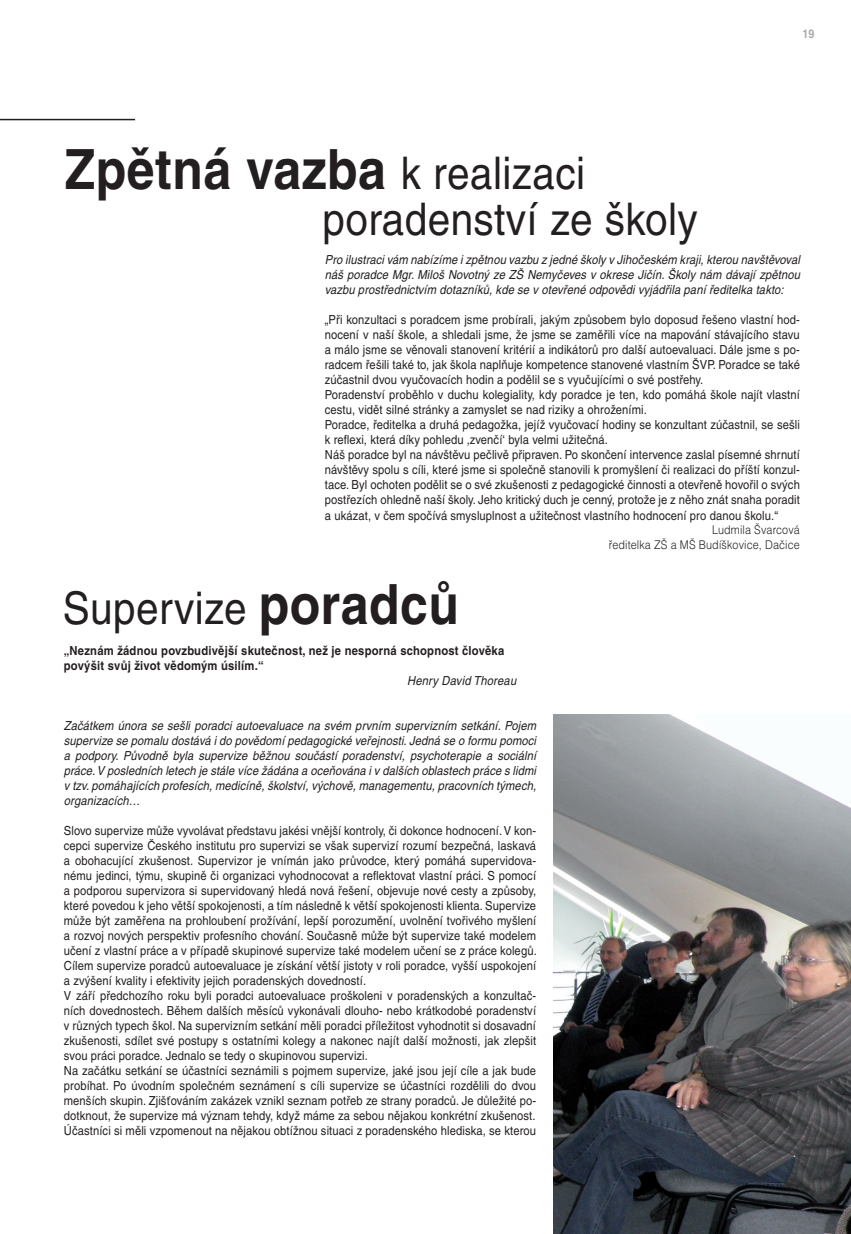
<style>
.page{position:relative;width:851px;height:1234px;background:#fff}
.page>*{position:absolute;margin:0;border:0;box-sizing:border-box;transform-origin:0 0}
.t1{font:700 55.5px "Helvetica CE";letter-spacing:.01em;color:#231f20;scale:.9 1}
.t2{font:45px "Helvetica CE";letter-spacing:.01em;color:#231f20;scale:.9 1}
.t3{font:12.45px/15px "Helvetica CE";letter-spacing:.01em;color:#231f20;scale:.9 1}
.t4{font:italic 12.45px/15px "Helvetica CE";letter-spacing:.01em;color:#231f20;text-align:justify;scale:.9 1}
.t5{font:700 12.45px/15px "Helvetica CE";letter-spacing:.02em;color:#231f20;scale:.9 1}
.t6{font:300 12px/15px "Helvetica CE";letter-spacing:.01em;color:#231f20;text-align:right;scale:.9 1}
.t7{font:700 12px "Helvetica CE";color:#a8a9ad;scale:.9 1}
.s1{font-weight:400;font-size:45px}
.s2{font-weight:700;font-size:55.5px}
</style>
<div class="page">
<hr style="left:0;top:119px;width:135px;height:1px;background:#231f20">
<img style="left:553px;top:714px;width:297px;height:519px">
<h1 class="t1" style="left:65px;top:135px;width:579px">Zpětná vazba <span class="s1">k realizaci</span></h1>
<h2 class="t2" style="left:322px;top:193px;width:418px">poradenství ze školy</h2>
<p class="t7" style="left:802px;top:26px;width:15px">19</p>
<p class="t4" style="left:325px;top:252px;width:529px">Pro ilustraci vám nabízíme i zpětnou vazbu z jedné školy v Jihočeském kraji, kterou navštěvoval náš poradce Mgr. Miloš Novotný ze ZŠ Nemyčeves v okrese Jičín. Školy nám dávají zpětnou vazbu prostřednictvím dotazníků, kde se v otevřené odpovědi vyjádřila paní ředitelka takto:</p>
<p class="t3" style="left:325px;top:312px;width:529px">„Při konzultaci s poradcem jsme probírali, jakým způsobem bylo doposud řešeno vlastní hod&shy;nocení v naší škole, a shledali jsme, že jsme se zaměřili více na mapování stávajícího stavu a málo jsme se věnovali stanovení kritérií a indikátorů pro další autoevaluaci. Dále jsme s po&shy;radcem řešili také to, jak škola naplňuje kompetence stanovené vlastním ŠVP. Poradce se také zúčastnil dvou vyučovacích hodin a podělil se s vyučujícími o své postřehy.<br>Poradenství proběhlo v duchu kolegiality, kdy poradce je ten, kdo pomáhá škole najít vlastní cestu, vidět silné stránky a zamyslet se nad riziky a ohroženími.<br>Poradce, ředitelka a druhá pedagožka, jejíž vyučovací hodiny se konzultant zúčastnil, se sešli k reflexi, která díky pohledu ‚zvenčí‘ byla velmi užitečná.<br>Náš poradce byl na návštěvu pečlivě připraven. Po skončení intervence zaslal písemné shrnutí návštěvy spolu s cíli, které jsme si společně stanovili k promyšlení či realizaci do příští konzul&shy;tace. Byl ochoten podělit se o své zkušenosti z pedagogické činnosti a otevřeně hovořil o svých postřezích ohledně naší školy. Jeho kritický duch je cenný, protože je z něho znát snaha poradit a ukázat, v čem spočívá smysluplnost a užitečnost vlastního hodnocení pro danou školu.“</p>
<p class="t6" style="left:608px;top:522px;width:214px">Ludmila Švarcová<br>ředitelka ZŠ a MŠ Budíškovice, Dačice</p>
<h2 class="t2" style="left:63px;top:582px;width:442px">Supervize <span class="s2">poradců</span></h2>
<p class="t5" style="left:64px;top:642px;width:491px">„Neznám žádnou povzbudivější skutečnost, než je nesporná schopnost člověka povýšit svůj život vědomým úsilím.“</p>
<p class="t4" style="left:407px;top:672px;width:123px">Henry David Thoreau</p>
<p class="t4" style="left:64px;top:717px;width:526px">Začátkem února se sešli poradci autoevaluace na svém prvním supervizním setkání. Pojem supervize se pomalu dostává i do povědomí pedagogické veřejnosti. Jedná se o formu pomoci a podpory. Původně byla supervize běžnou součástí poradenství, psychoterapie a sociální práce. V posledních letech je stále více žádána a oceňována i v dalších oblastech práce s lidmi v tzv. pomáhajících profesích, medicíně, školství, výchově, managementu, pracovních týmech, organizacích…</p>
<p class="t3" style="left:64px;top:822px;width:527px">Slovo supervize může vyvolávat představu jakési vnější kontroly, či dokonce hodnocení. V kon&shy;cepci supervize Českého institutu pro supervizi se však supervizí rozumí bezpečná, laskavá a obohacující zkušenost. Supervizor je vnímán jako průvodce, který pomáhá supervidova&shy;nému jedinci, týmu, skupině či organizaci vyhodnocovat a reflektovat vlastní práci. S pomocí a podporou supervizora si supervidovaný hledá nová řešení, objevuje nové cesty a způsoby, které povedou k jeho větší spokojenosti, a tím následně k větší spokojenosti klienta. Supervize může být zaměřena na prohloubení prožívání, lepší porozumění, uvolnění tvořivého myšlení a rozvoj nových perspektiv profesního chování. Současně může být supervize také modelem učení z vlastní práce a v případě skupinové supervize také modelem učení se z práce kolegů.<br>Cílem supervize poradců autoevaluace je získání větší jistoty v roli poradce, vyšší uspokojení a zvýšení kvality i efektivity jejich poradenských dovedností.<br>V září předchozího roku byli poradci autoevaluace proškoleni v poradenských a konzultač&shy;ních dovednostech. Během dalších měsíců vykonávali dlouho- nebo krátkodobé poradenství v různých typech škol. Na supervizním setkání měli poradci příležitost vyhodnotit si dosavadní zkušenosti, sdílet své postupy s ostatními kolegy a nakonec najít další možnosti, jak zlepšit svou práci poradce. Jednalo se tedy o skupinovou supervizi.<br>Na začátku setkání se účastníci seznámili s pojmem supervize, jaké jsou její cíle a jak bude probíhat. Po úvodním společném seznámení s cíli supervize se účastníci rozdělili do dvou menších skupin. Zjišťováním zakázek vznikl seznam potřeb ze strany poradců. Je důležité po&shy;dotknout, že supervize má význam tehdy, když máme za sebou nějakou konkrétní zkušenost.<br>Účastníci si měli vzpomenout na nějakou obtížnou situaci z poradenského hlediska, se kterou</p>
</div>
